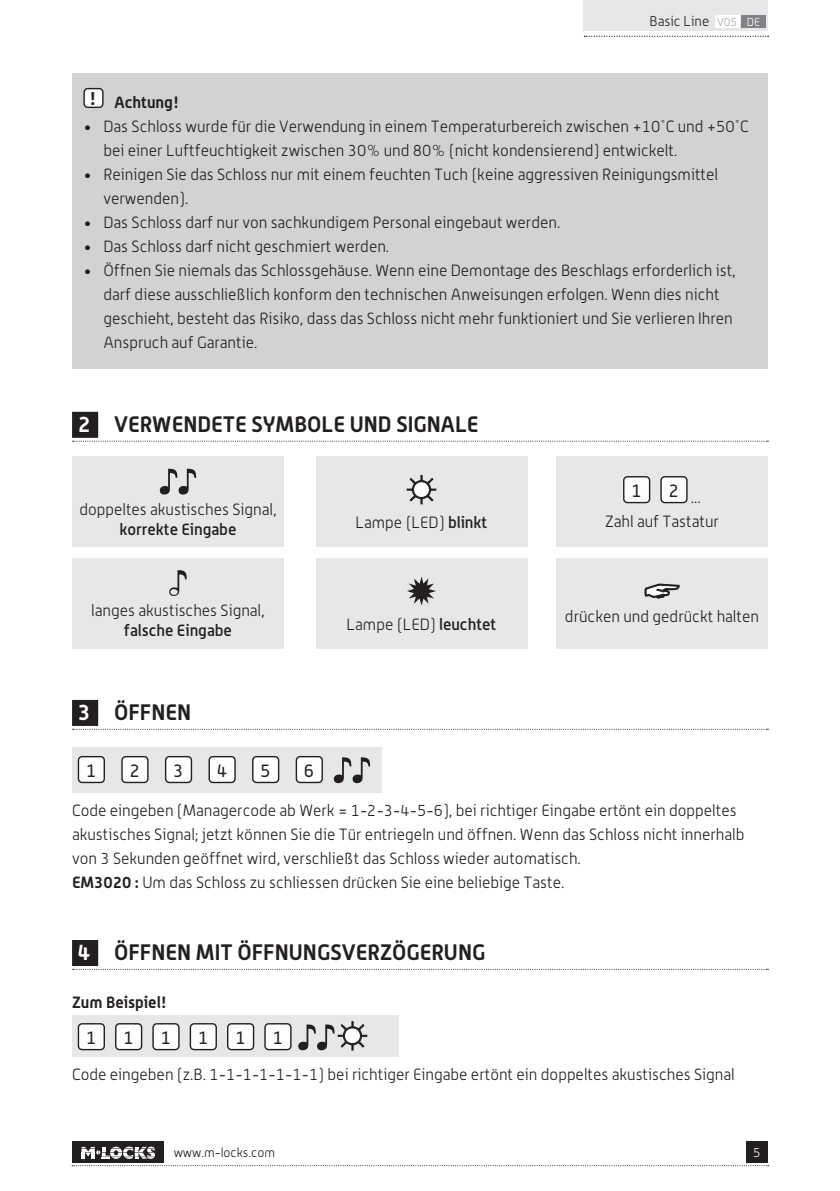
<style>
.page{position:relative;width:840px;height:1191px;background:#fff}
.page>*{position:absolute;margin:0;border:0;box-sizing:border-box;transform-origin:0 0}
.kop{font:700 22px "Alwyn OT";color:#231f20}
.body{font:18px "Alwyn OT";color:#231f20}
.body-2{font:700 18px "Alwyn OT";color:#231f20}
.t1{font:300 16px/24px "Alwyn OT";color:#231f20}
.t2{font:700 16px "Alwyn OT";color:#231f20}
.t3{font:300 14px "Alwyn OT";color:#231f20}
.t4{font:300 12.8px "Alwyn OT";color:#231f20}
.t5{font:300 12.8px "Alwyn OT";color:#fff}
.s1{font-size:11.4px;color:#a8a9ad}
.s2{font-size:11.4px;color:#fff}
.s3{color:#fff}
.s4{font-weight:500}
.s5{font-weight:700}
</style>
<div class="page">
<div style="left:746px;top:1141px;width:21px;height:22px;background:#231f20"></div>
<svg style="left:72px;top:1165px;width:696px;height:1px"></svg>
<div style="left:583px;top:0;width:184px;height:31px;background:#e6e7e9"></div>
<div style="left:714px;top:15px;width:24px;height:13px;background:#fff"></div>
<div style="left:741px;top:15px;width:24px;height:13px;background:#808285"></div>
<svg style="left:584px;top:36px;width:184px;height:1px"></svg>
<div style="left:72px;top:1141px;width:91px;height:22px;background:#231f20"></div>
<svg style="left:81px;top:1146px;width:74px;height:12px"></svg>
<div style="left:72px;top:412px;width:26px;height:26px;background:#231f20"></div>
<svg style="left:72px;top:441px;width:696px;height:1px"></svg>
<div style="left:72px;top:700px;width:26px;height:26px;background:#231f20"></div>
<svg style="left:72px;top:729px;width:696px;height:1px"></svg>
<div style="left:72px;top:940px;width:26px;height:26px;background:#231f20"></div>
<svg style="left:72px;top:969px;width:696px;height:1px"></svg>
<div style="left:72px;top:74px;width:695px;height:295px;background:#d1d2d4"></div>
<div style="left:84px;top:89px;width:19px;height:18px;background:#fff;border-radius:4px"></div>
<div style="left:83px;top:88px;width:20px;height:20px;border:1px solid #231f20;border-radius:4px"></div>
<div style="left:72px;top:456px;width:212px;height:91px;background:#e6e7e9"></div>
<svg style="left:159px;top:468px;width:37px;height:27px"></svg>
<div style="left:315px;top:456px;width:212px;height:91px;background:#e6e7e9"></div>
<svg style="left:406px;top:475px;width:30px;height:29px"></svg>
<div style="left:556px;top:456px;width:211px;height:91px;background:#e6e7e9"></div>
<div style="left:623px;top:477px;width:26px;height:25px;background:#fff;border-radius:4px"></div>
<div style="left:622px;top:476px;width:28px;height:27px;border:1px solid #231f20;border-radius:4px"></div>
<div style="left:660px;top:477px;width:26px;height:25px;background:#fff;border-radius:4px"></div>
<div style="left:660px;top:476px;width:27px;height:27px;border:1px solid #231f20;border-radius:4px"></div>
<div style="left:72px;top:558px;width:212px;height:90px;background:#e6e7e9"></div>
<svg style="left:169px;top:570px;width:18px;height:26px"></svg>
<div style="left:315px;top:558px;width:212px;height:90px;background:#e6e7e9"></div>
<svg style="left:407px;top:577px;width:29px;height:28px"></svg>
<div style="left:556px;top:558px;width:211px;height:90px;background:#e6e7e9"></div>
<svg style="left:644px;top:583px;width:35px;height:16px"></svg>
<div style="left:72px;top:747px;width:309px;height:45px;background:#e6e7e9"></div>
<div style="left:78px;top:756px;width:26px;height:26px;background:#fff;border-radius:4px"></div>
<div style="left:78px;top:756px;width:27px;height:27px;border:1px solid #231f20;border-radius:4px"></div>
<div style="left:122px;top:756px;width:26px;height:26px;background:#fff;border-radius:4px"></div>
<div style="left:121px;top:756px;width:27px;height:27px;border:1px solid #231f20;border-radius:4px"></div>
<div style="left:165px;top:756px;width:26px;height:26px;background:#fff;border-radius:4px"></div>
<div style="left:165px;top:756px;width:27px;height:27px;border:1px solid #231f20;border-radius:4px"></div>
<div style="left:209px;top:756px;width:26px;height:26px;background:#fff;border-radius:4px"></div>
<div style="left:208px;top:756px;width:27px;height:27px;border:1px solid #231f20;border-radius:4px"></div>
<div style="left:253px;top:756px;width:25px;height:26px;background:#fff;border-radius:4px"></div>
<div style="left:252px;top:756px;width:27px;height:27px;border:1px solid #231f20;border-radius:4px"></div>
<div style="left:296px;top:756px;width:26px;height:26px;background:#fff;border-radius:4px"></div>
<div style="left:295px;top:756px;width:28px;height:27px;border:1px solid #231f20;border-radius:4px"></div>
<svg style="left:333px;top:757px;width:37px;height:27px"></svg>
<div style="left:72px;top:1015px;width:327px;height:41px;background:#e6e7e9"></div>
<div style="left:78px;top:1023px;width:26px;height:26px;background:#fff;border-radius:4px"></div>
<div style="left:78px;top:1023px;width:27px;height:27px;border:1px solid #231f20;border-radius:4px"></div>
<div style="left:116px;top:1023px;width:25px;height:26px;background:#fff;border-radius:4px"></div>
<div style="left:115px;top:1023px;width:27px;height:27px;border:1px solid #231f20;border-radius:4px"></div>
<div style="left:153px;top:1023px;width:26px;height:26px;background:#fff;border-radius:4px"></div>
<div style="left:152px;top:1023px;width:27px;height:27px;border:1px solid #231f20;border-radius:4px"></div>
<div style="left:190px;top:1023px;width:26px;height:26px;background:#fff;border-radius:4px"></div>
<div style="left:189px;top:1023px;width:28px;height:27px;border:1px solid #231f20;border-radius:4px"></div>
<div style="left:227px;top:1023px;width:26px;height:26px;background:#fff;border-radius:4px"></div>
<div style="left:227px;top:1023px;width:27px;height:27px;border:1px solid #231f20;border-radius:4px"></div>
<div style="left:265px;top:1023px;width:26px;height:26px;background:#fff;border-radius:4px"></div>
<div style="left:264px;top:1023px;width:27px;height:27px;border:1px solid #231f20;border-radius:4px"></div>
<svg style="left:298px;top:1021px;width:69px;height:30px"></svg>
<p class="t3" style="left:649px;top:13px;width:112px">Basic Line <span class="s1">V05</span> <span class="s2">DE</span></p>
<p class="body-2" style="left:89px;top:87px;width:8px">!</p>
<p class="t2" style="left:114px;top:92px;width:66px">Achtung!</p>
<p class="t1" style="left:103px;top:114px;width:646px;text-indent:-20px">• Das Schloss wurde für die Verwendung in einem Temperaturbereich zwischen +10˚C und +50˚C bei einer Luftfeuchtigkeit zwischen 30% und 80% (nicht kondensierend) entwickelt.</p>
<p class="t1" style="left:103px;top:162px;width:616px;text-indent:-20px">• Reinigen Sie das Schloss nur mit einem feuchten Tuch (keine aggressiven Reinigungsmittel verwenden).</p>
<p class="t1" style="left:83px;top:210px;width:478px">• Das Schloss darf nur von sachkundigem Personal eingebaut werden.</p>
<p class="t1" style="left:83px;top:234px;width:307px">• Das Schloss darf nicht geschmiert werden.</p>
<p class="t1" style="left:103px;top:258px;width:633px;text-indent:-20px">• Öffnen Sie niemals das Schlossgehäuse. Wenn eine Demontage des Beschlags erforderlich ist, darf diese ausschließlich konform den technischen Anweisungen erfolgen. Wenn dies nicht geschieht, besteht das Risiko, dass das Schloss nicht mehr funktioniert und Sie verlieren Ihren Anspruch auf Garantie.</p>
<p class="kop" style="left:78px;top:410px;width:402px"><span class="s3">2</span> VERWENDETE SYMBOLE UND SIGNALE</p>
<p class="t1" style="left:79px;top:499px;width:199px;line-height:20px;text-align:center">doppeltes akustisches Signal, <span class="s4">korrekte Eingabe</span></p>
<p class="t1" style="left:355px;top:510px;width:133px">Lampe (LED) <span class="s4">blinkt</span></p>
<p class="body" style="left:631px;top:479px;width:12px">1</p>
<p class="body" style="left:668px;top:479px;width:12px">2</p>
<p class="t1" style="left:690px;top:485px;width:11px">...</p>
<p class="t1" style="left:604px;top:509px;width:115px">Zahl auf Tastatur</p>
<p class="t1" style="left:91px;top:600px;width:175px;line-height:20px;text-align:center">langes akustisches Signal, <span class="s4">falsche Eingabe</span></p>
<p class="kop" style="left:78px;top:698px;width:115px"><span class="s3">3</span> ÖFFNEN</p>
<p class="t1" style="left:346px;top:612px;width:151px">Lampe (LED) <span class="s4">leuchtet</span></p>
<p class="t1" style="left:564px;top:604px;width:195px">drücken und gedrückt halten</p>
<p class="body" style="left:86px;top:759px;width:12px">1</p>
<p class="body" style="left:129px;top:759px;width:12px">2</p>
<p class="body" style="left:173px;top:759px;width:12px">3</p>
<p class="body" style="left:216px;top:759px;width:12px">4</p>
<p class="body" style="left:260px;top:759px;width:12px">5</p>
<p class="body" style="left:304px;top:759px;width:12px">6</p>
<p class="t1" style="left:72px;top:798px;width:673px">Code eingeben (Managercode ab Werk = 1-2-3-4-5-6), bei richtiger Eingabe ertönt ein doppeltes akustisches Signal; jetzt können Sie die Tür entriegeln und öffnen. Wenn das Schloss nicht innerhalb von 3 Sekunden geöffnet wird, verschließt das Schloss wieder automatisch.</p>
<p class="t1" style="left:72px;top:870px;width:493px"><span class="s5">EM3020 :</span> Um das Schloss zu schliessen drücken Sie eine beliebige Taste.</p>
<p class="kop" style="left:78px;top:938px;width:409px"><span class="s3">4</span> ÖFFNEN MIT ÖFFNUNGSVERZÖGERUNG</p>
<p class="t2" style="left:72px;top:992px;width:96px">Zum Beispiel!</p>
<p class="body" style="left:86px;top:1026px;width:12px">1</p>
<p class="body" style="left:123px;top:1026px;width:12px">1</p>
<p class="body" style="left:160px;top:1026px;width:12px">1</p>
<p class="body" style="left:198px;top:1026px;width:12px">1</p>
<p class="body" style="left:235px;top:1026px;width:12px">1</p>
<p class="body" style="left:272px;top:1026px;width:12px">1</p>
<p class="t1" style="left:72px;top:1062px;width:663px">Code eingeben (z.B. 1-1-1-1-1-1-1) bei richtiger Eingabe ertönt ein doppeltes akustisches Signal</p>
<p class="t4" style="left:173px;top:1145px;width:103px">www.m-locks.com</p>
<p class="t5" style="left:752px;top:1145px;width:9px">5</p>
</div>
